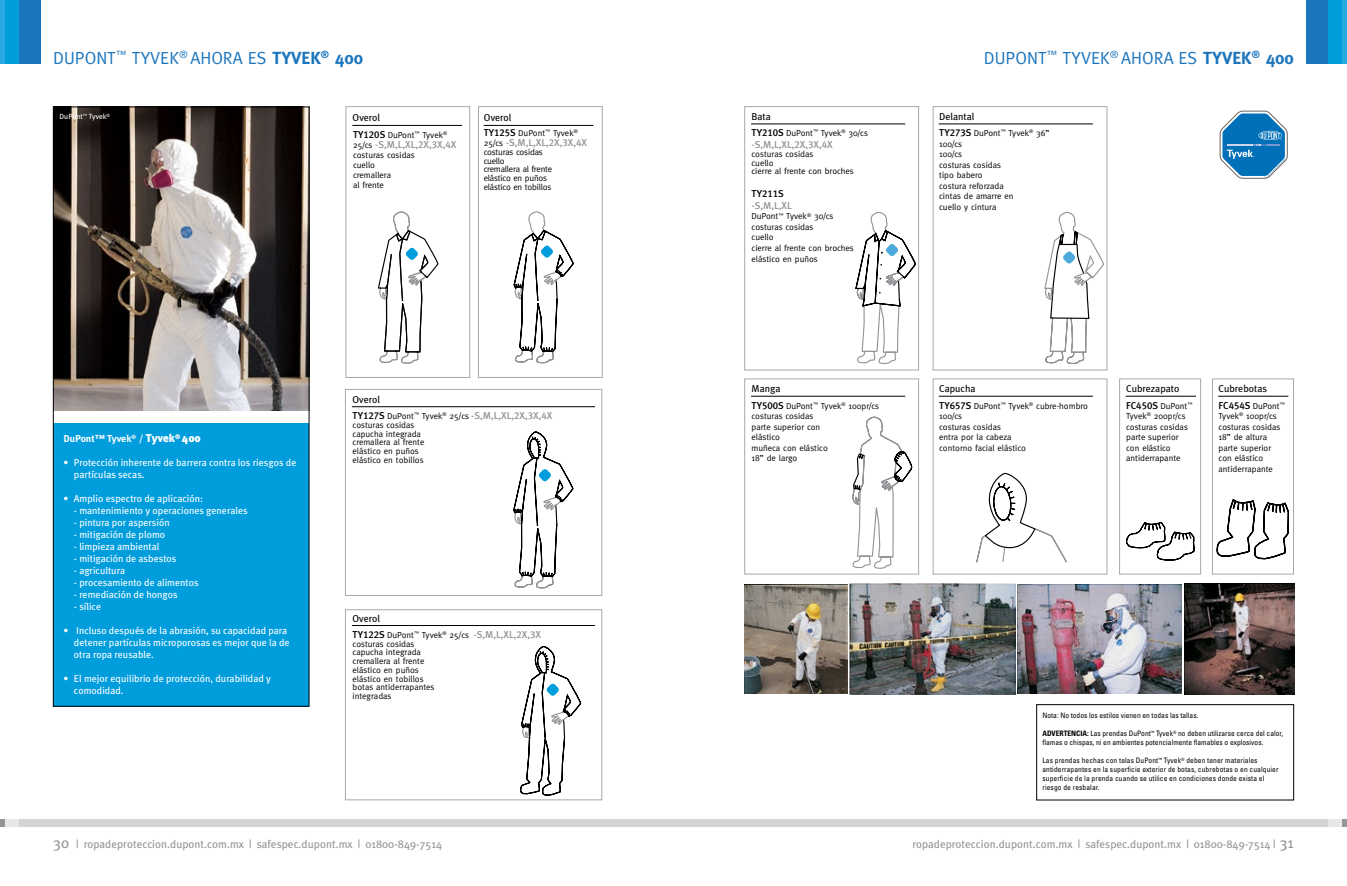
<style>
.page{position:relative;width:1347px;height:886px;background:#fff}
.page>*{position:absolute;margin:0;border:0;box-sizing:border-box;transform-origin:0 0}
.t1{font:17.5px "Meta";color:#1c75bc}
.t2{font:11.25px "Meta Plus";color:#939598}
.t3{font:10px/12px "Meta Plus";color:#fff}
.t4{font:10px "Meta Plus Medium Caps";color:#939598}
.t5{font:10px "Meta Plus";color:#000}
.t6{font:10px "Meta Plus Medium Caps";color:#000}
.t7{font:700 10px "Meta Plus";color:#fff}
.t8{font:8.75px/10.5px "Meta";color:#000}
.t9{font:8.75px/8.8px "Meta";letter-spacing:-.02em;color:#000}
.t10{font:condensed 7.5px/9px "Univers";letter-spacing:.01em;color:#000}
.t11{font:7.5px "Meta Plus";color:#fff}
.s1{font-weight:700}
.s2{font-family:"Meta Plus Medium Caps";font-size:10px}
.s3{font-family:"Meta";font-size:8.75px;color:#000}
.s4{font-weight:900;font-size:11.25px}
.s5{color:#000}
.s6{font-family:"Meta Plus Medium Caps";font-size:10px;color:#939598}
.s7{font-family:"Meta";font-size:8.75px}
.s8{font-size:15px}
</style>
<div class="page">
<div style="left:673px;top:820px;width:673px;height:7px;background:#d1d3d4"></div>
<svg style="left:1341px;top:820px;width:5px;height:7px"></svg>
<div style="left:1328px;top:820px;width:13px;height:7px;background:#e6e7e8"></div>
<div style="left:0;top:820px;width:673px;height:7px;background:#d1d3d4"></div>
<div style="left:0;top:820px;width:6px;height:7px;background:#939598"></div>
<div style="left:5px;top:820px;width:13px;height:7px;background:#e6e7e8"></div>
<div style="left:4px;top:0;width:37px;height:64px;background:#1c75bc"></div>
<div style="left:0;top:0;width:6px;height:64px;background:#27aae1"></div>
<div style="left:5px;top:0;width:13px;height:64px;background:#009ddd"></div>
<div style="left:1306px;top:0;width:36px;height:64px;background:#1c75bc"></div>
<div style="left:1341px;top:0;width:5px;height:64px;background:#27aae1"></div>
<div style="left:1328px;top:0;width:13px;height:64px;background:#009ddd"></div>
<img style="left:55px;top:109px;width:252px;height:301px">
<div style="left:345px;top:389px;width:257px;height:207px;border:1px solid #a7a9ac"></div>
<hr style="left:352px;top:406px;width:243px;height:1px;background:#000">
<div style="left:53px;top:423px;width:256px;height:283px;background:#009ddd"></div>
<hr style="left:352px;top:625px;width:243px;height:1px;background:#000">
<div style="left:53px;top:107px;width:256px;height:599px;border:1px solid #000"></div>
<div style="left:345px;top:106px;width:125px;height:272px;border:1px solid #a7a9ac"></div>
<div style="left:478px;top:106px;width:124px;height:272px;border:1px solid #a7a9ac"></div>
<hr style="left:352px;top:125px;width:110px;height:1px;background:#000">
<hr style="left:483px;top:125px;width:110px;height:1px;background:#000">
<svg style="left:512px;top:211px;width:63px;height:378px"></svg>
<svg style="left:519px;top:646px;width:63px;height:155px"></svg>
<div style="left:345px;top:609px;width:257px;height:191px;border:1px solid #a7a9ac"></div>
<div style="left:744px;top:379px;width:175px;height:195px;border:1px solid #a7a9ac"></div>
<div style="left:744px;top:106px;width:175px;height:264px;border:1px solid #a7a9ac"></div>
<div style="left:932px;top:379px;width:175px;height:195px;border:1px solid #a7a9ac"></div>
<div style="left:932px;top:106px;width:175px;height:264px;border:1px solid #a7a9ac"></div>
<div style="left:1119px;top:379px;width:81px;height:195px;border:1px solid #a7a9ac"></div>
<div style="left:1212px;top:379px;width:81px;height:195px;border:1px solid #a7a9ac"></div>
<hr style="left:751px;top:124px;width:154px;height:1px;background:#000">
<hr style="left:751px;top:396px;width:154px;height:1px;background:#000">
<hr style="left:938px;top:124px;width:154px;height:1px;background:#000">
<hr style="left:938px;top:396px;width:154px;height:1px;background:#000">
<hr style="left:1125px;top:396px;width:71px;height:1px;background:#000">
<hr style="left:1218px;top:396px;width:70px;height:1px;background:#000">
<img style="left:745px;top:584px;width:102px;height:110px">
<img style="left:1184px;top:584px;width:110px;height:110px">
<img style="left:1017px;top:584px;width:164px;height:110px">
<img style="left:849px;top:584px;width:166px;height:111px">
<div style="left:1036px;top:704px;width:257px;height:96px;border:1px solid #000"></div>
<svg style="left:854px;top:212px;width:61px;height:159px"></svg>
<svg style="left:1044px;top:212px;width:60px;height:152px"></svg>
<svg style="left:851px;top:417px;width:61px;height:158px"></svg>
<svg style="left:976px;top:473px;width:91px;height:90px"></svg>
<svg style="left:1126px;top:521px;width:68px;height:40px"></svg>
<svg style="left:1216px;top:499px;width:73px;height:207px"></svg>
<svg style="left:378px;top:211px;width:60px;height:153px"></svg>
<svg style="left:1219px;top:111px;width:68px;height:68px"></svg>
<h1 class="t1" style="left:53px;top:48px;width:311px">DUPONT<sup>™</sup> TYVEK<sup>®</sup> AHORA ES <span class="s1">TYVEK</span><sup>®</sup> <span class="s1">400</span></h1>
<p class="t11" style="left:60px;top:113px;width:52px">DuPont<sup>™</sup> Tyvek<sup>®</sup></p>
<p class="t5" style="left:353px;top:112px;width:29px">Overol</p>
<p class="t5" style="left:484px;top:112px;width:29px">Overol</p>
<p class="t8" style="left:353px;top:129px;width:96px"><span class="s2">TY120S</span> DuPont<sup>™</sup> Tyvek<sup>®</sup></p>
<p class="t4" style="left:353px;top:138px;width:105px"><span class="s3">25/cs</span> -S,M,L,XL,2X,3X,4X</p>
<p class="t8" style="left:353px;top:150px;width:63px;line-height:10px">costuras cosidas cuello cremallera<br>al frente</p>
<p class="t8" style="left:483px;top:128px;width:96px"><span class="s2">TY125S</span> DuPont<sup>™</sup> Tyvek<sup>®</sup></p>
<p class="t4" style="left:483px;top:137px;width:105px"><span class="s3">25/cs</span> -S,M,L,XL,2X,3X,4X</p>
<p class="t9" style="left:483px;top:147px;width:70px">costuras cosidas cuello<br>cremallera al frente elástico en puños elástico en tobillos</p>
<p class="t7" style="left:63px;top:433px;width:139px">DuPont™ Tyvek<sup>®</sup> / <span class="s4">Tyvek</span><sup>®</sup> <span class="s4">400</span></p>
<p class="t3" style="left:74px;top:457px;width:224px;text-indent:-11px">• Protección inherente de barrera contra los riesgos de partículas secas.</p>
<p class="t3" style="left:63px;top:493px;width:141px">• Amplio espectro de aplicación:</p>
<p class="t3" style="left:74px;top:505px;width:175px">- mantenimiento y operaciones generales</p>
<p class="t3" style="left:74px;top:517px;width:97px">- pintura por aspersión</p>
<p class="t3" style="left:74px;top:529px;width:93px">- mitigación de plomo</p>
<p class="t3" style="left:74px;top:541px;width:87px">- limpieza ambiental</p>
<p class="t3" style="left:74px;top:553px;width:104px">- mitigación de asbestos</p>
<p class="t3" style="left:74px;top:565px;width:53px">- agricultura</p>
<p class="t3" style="left:74px;top:577px;width:126px">- procesamiento de alimentos</p>
<p class="t3" style="left:74px;top:589px;width:105px">- remediación de hongos</p>
<p class="t3" style="left:74px;top:601px;width:29px">- sílice</p>
<p class="t3" style="left:74px;top:625px;width:217px;text-indent:-11px">• Incluso después de la abrasión, su capacidad para detener partículas microporosas es mejor que la de otra ropa reusable.</p>
<p class="t3" style="left:74px;top:673px;width:198px;text-indent:-11px">• El mejor equilibrio de protección, durabilidad y comodidad.</p>
<p class="t5" style="left:352px;top:393px;width:29px">Overol</p>
<p class="t4" style="left:352px;top:410px;width:201px"><span class="s5">TY127S</span> <span class="s3">DuPont</span><sup>™</sup> <span class="s3">Tyvek</span><sup>®</sup> <span class="s3">25/cs</span> -S,M,L,XL,2X,3X,4X</p>
<p class="t8" style="left:352px;top:420px;width:73px;line-height:8.8px">costuras cosidas capucha integrada cremallera al frente elástico en puños elástico en tobillos</p>
<p class="t5" style="left:352px;top:612px;width:29px">Overol</p>
<p class="t8" style="left:352px;top:630px;width:190px;line-height:8.8px"><span class="s2">TY122S</span> DuPont<sup>™</sup> Tyvek<sup>®</sup> 25/cs <span class="s6">-S,M,L,XL,2X,3X </span>costuras cosidas<br>capucha integrada<br>cremallera al frente<br>elástico en puños<br>elástico en tobillos<br>botas antiderrapantes<br>integradas</p>
<p class="t5" style="left:751px;top:111px;width:21px">Bata</p>
<p class="t8" style="left:751px;top:128px;width:118px"><span class="s2">TY210S</span> DuPont<sup>™</sup> Tyvek<sup>®</sup> 30/cs</p>
<p class="t4" style="left:751px;top:139px;width:83px">-S,M,L,XL,2X,3X,4X</p>
<p class="t8" style="left:751px;top:149px;width:104px;line-height:8.8px">costuras cosidas<br>cuello<br>cierre al frente con broches</p>
<p class="t6" style="left:751px;top:188px;width:34px">TY211S</p>
<p class="t4" style="left:751px;top:200px;width:42px">-S,M,L,XL</p>
<p class="t8" style="left:751px;top:211px;width:104px">DuPont<sup>™</sup> Tyvek<sup>®</sup> 30/cs costuras cosidas<br>cuello<br>cierre al frente con broches elástico en puños</p>
<p class="t5" style="left:751px;top:383px;width:30px">Manga</p>
<p class="t8" style="left:751px;top:400px;width:129px"><span class="s2">TY500S</span> DuPont<sup>™</sup> Tyvek<sup>®</sup> 100pr/cs costuras cosidas<br>parte superior con<br>elástico<br>muñeca con elástico<br>18” de largo</p>
<h1 class="t1" style="left:984px;top:48px;width:311px">DUPONT<sup>™</sup> TYVEK<sup>®</sup> AHORA ES <span class="s1">TYVEK</span><sup>®</sup> <span class="s1">400</span></h1>
<p class="t5" style="left:939px;top:111px;width:37px">Delantal</p>
<p class="t8" style="left:939px;top:128px;width:112px"><span class="s2">TY273S</span> DuPont<sup>™</sup> Tyvek<sup>®</sup> 36”<br>100/cs<br>100/cs<br>costuras cosidas<br>tipo babero<br>costura reforzada<br>cintas de amarre en<br>cuello y cintura</p>
<p class="t5" style="left:939px;top:383px;width:38px">Capucha</p>
<p class="t5" style="left:1126px;top:383px;width:55px">Cubrezapato</p>
<p class="t5" style="left:1218px;top:383px;width:50px">Cubrebotas</p>
<p class="t8" style="left:939px;top:400px;width:150px"><span class="s2">TY657S</span> DuPont<sup>™</sup> Tyvek<sup>®</sup> cubre-hombro<br>100/cs<br>costuras cosidas<br>entra por la cabeza<br>contorno facial elástico</p>
<p class="t6" style="left:1126px;top:399px;width:68px">FC450S <span class="s7">DuPont</span><sup>™</sup></p>
<p class="t8" style="left:1126px;top:411px;width:63px">Tyvek<sup>®</sup> 200pr/cs costuras cosidas parte superior con elástico antiderrapante</p>
<p class="t6" style="left:1218px;top:399px;width:68px">FC454S <span class="s7">DuPont</span><sup>™</sup></p>
<p class="t8" style="left:1218px;top:411px;width:63px">Tyvek<sup>®</sup> 100pr/cs costuras cosidas<br>18” de altura parte superior con elástico antiderrapante</p>
<p class="t10" style="left:1042px;top:711px;width:157px">Nota: No todos los estilos vienen en todas las tallas.</p>
<p class="t10" style="left:1042px;top:729px;width:242px"><span class="s1">ADVERTENCIA:</span> Las prendas DuPont<sup>™</sup> Tyvek<sup>®</sup> no deben utilizarse cerca del calor, flamas o chispas, ni en ambientes potencialmente flamables o explosivos.</p>
<p class="t10" style="left:1042px;top:756px;width:237px">Las prendas hechas con telas DuPont<sup>™</sup> Tyvek<sup>®</sup> deben tener materiales antiderrapantes en la superficie exterior de botas, cubrebotas o en cualquier superficie de la prenda cuando se utilice en condiciones donde exista el riesgo de resbalar.</p>
<p class="t2" style="left:53px;top:838px;width:390px"><span class="s8">30</span> | ropadeproteccion.dupont.com.mx | safespec.dupont.mx | 01800-849-7514</p>
<p class="t2" style="left:912px;top:838px;width:383px">ropadeproteccion.dupont.com.mx | safespec.dupont.mx | 01800-849-7514 | <span class="s8">31</span></p>
</div>
